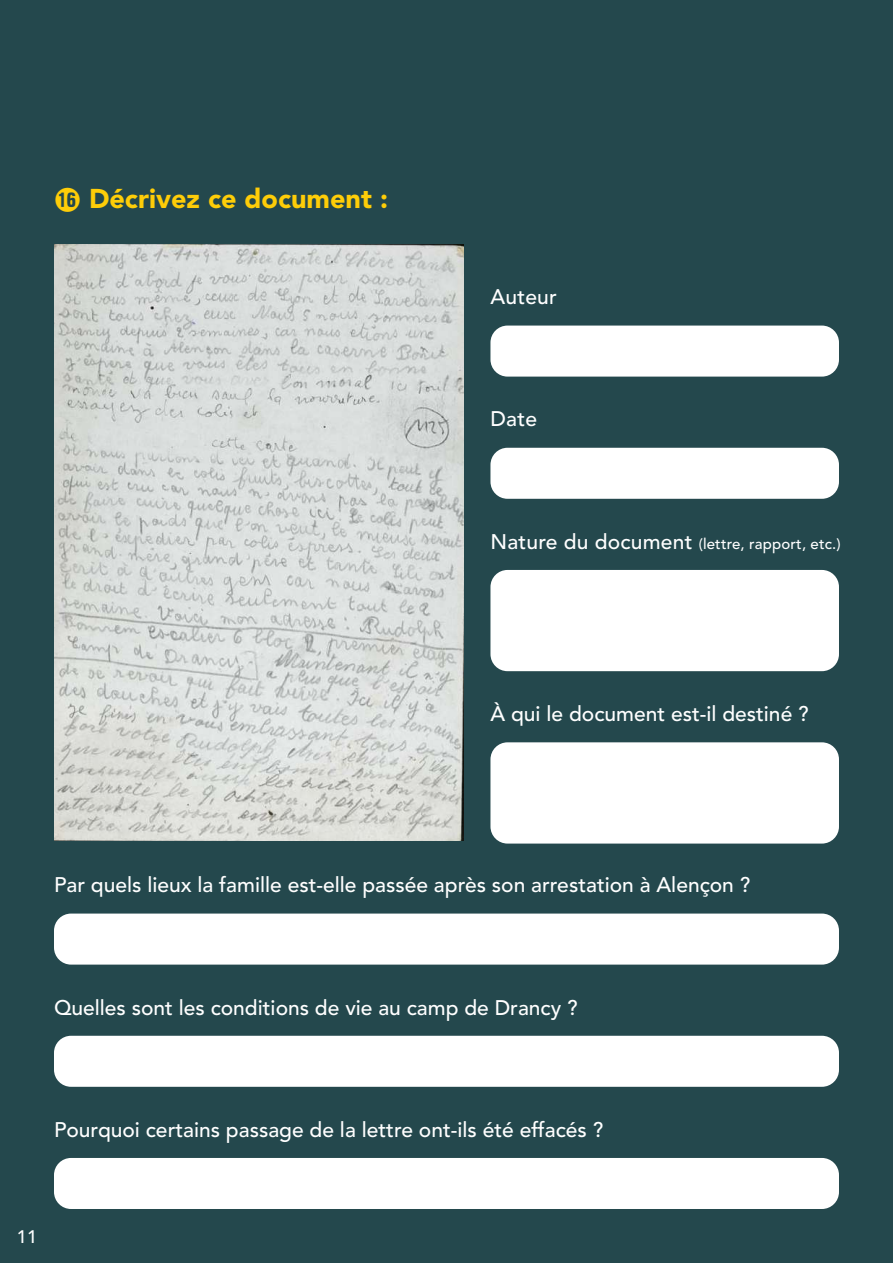
<style>
.page{position:relative;width:893px;height:1263px;background:#24484d}
.page>*{position:absolute;margin:0;border:0;box-sizing:border-box;transform-origin:0 0}
.t1{font:900 27px "Avenir LT Std";color:#fecd08}
.t2{font:500 21px "Avenir LT Std";color:#fff}
.t3{font:500 18px "Avenir LT Std";color:#fff}
.t4{font:500 15px "Avenir LT Std";letter-spacing:.01em;color:#fff}
.s1{font-family:"Numerics P04";font-weight:400}
.s2{font-size:21px}
</style>
<div class="page">
<img style="left:54px;top:244px;width:410px;height:597px">
<div style="left:54px;top:913px;width:785px;height:51px;background:#fff;border-radius:17px"></div>
<div style="left:54px;top:1036px;width:785px;height:51px;background:#fff;border-radius:17px"></div>
<div style="left:54px;top:1158px;width:785px;height:51px;background:#fff;border-radius:17px"></div>
<div style="left:490px;top:448px;width:349px;height:51px;background:#fff;border-radius:17px"></div>
<div style="left:490px;top:326px;width:349px;height:51px;background:#fff;border-radius:17px"></div>
<div style="left:490px;top:570px;width:349px;height:101px;background:#fff;border-radius:17px"></div>
<div style="left:490px;top:742px;width:349px;height:101px;background:#fff;border-radius:17px"></div>
<p class="t1" style="left:54px;top:182px;width:335px"><span class="s1">r</span> Décrivez ce document :</p>
<p class="t2" style="left:490px;top:285px;width:68px">Auteur</p>
<p class="t2" style="left:490px;top:407px;width:48px">Date</p>
<p class="t4" style="left:490px;top:535px;width:352px"><span class="s2">Nature du document</span> (lettre, rapport, etc.)</p>
<p class="t2" style="left:490px;top:702px;width:320px">À qui le document est-il destiné ?</p>
<p class="t2" style="left:54px;top:873px;width:698px">Par quels lieux la famille est-elle passée après son arrestation à Alençon ?</p>
<p class="t2" style="left:54px;top:995px;width:525px">Quelles sont les conditions de vie au camp de Drancy ?</p>
<p class="t2" style="left:54px;top:1117px;width:551px">Pourquoi certains passage de la lettre ont-ils été effacés ?</p>
<p class="t3" style="left:17px;top:1226px;width:22px">11</p>
</div>
